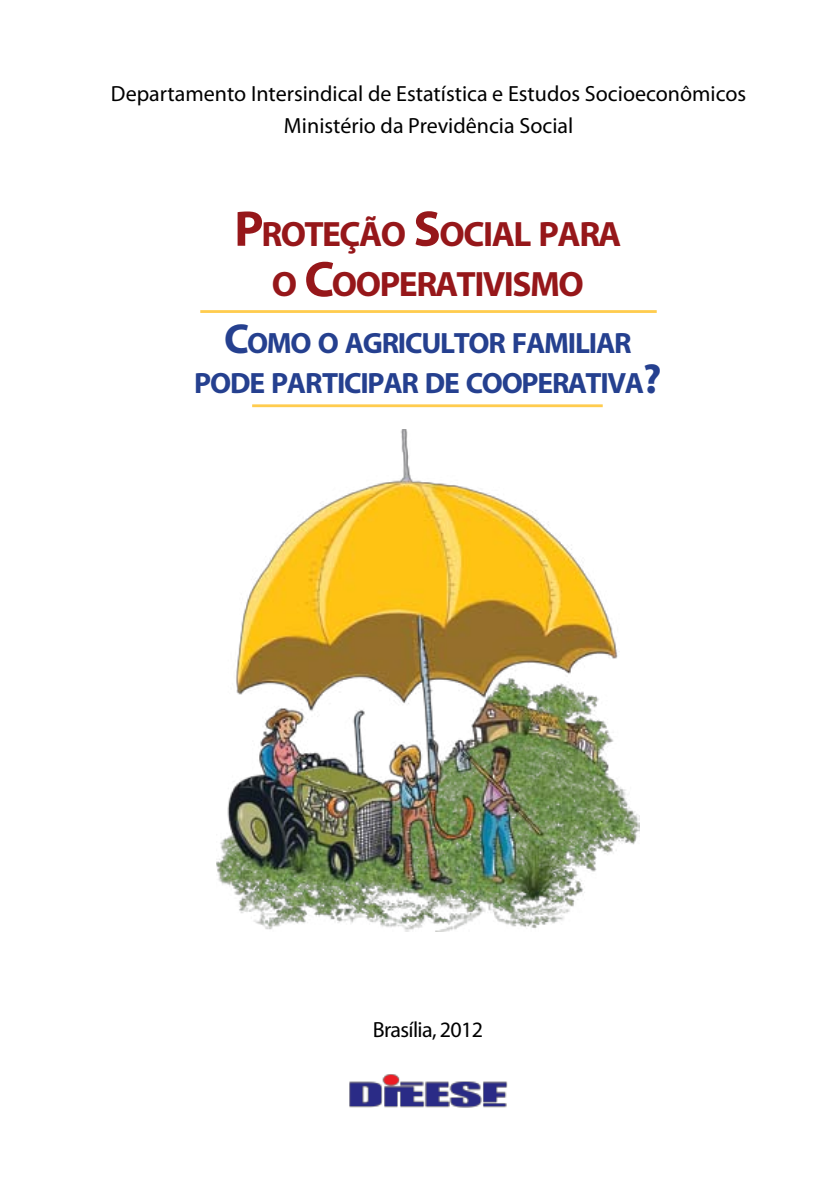
<style>
.page{position:relative;width:840px;height:1191px;background:#fff}
.page>*{position:absolute;margin:0;border:0;box-sizing:border-box;transform-origin:0 0}
.t1{font:700 35.4px/50.4px "Myriad Pro";letter-spacing:-.045em;color:#96171a;text-align:center}
.t2{font:700 29.4px/40.6px "Myriad Pro";letter-spacing:-.045em;color:#25408f;text-align:center}
.t3{font:22px/32px "Myriad Pro";color:#000;text-align:center}
.t4{font:22px "Myriad Pro";letter-spacing:-.03em;color:#000}
.s1{font-size:50.4px}
.s2{font-size:42px}
</style>
<div class="page">
<img style="left:217px;top:429px;width:422px;height:502px">
<hr style="left:200px;top:310px;width:456px;height:3px;background:#ffcc4e">
<hr style="left:252px;top:404px;width:350px;height:3px;background:#ffcc4e">
<img style="left:349px;top:1074px;width:158px;height:34px">
<p class="t3" style="left:111px;top:77px;width:636px">Departamento Intersindical de Estatística e Estudos Socioeconômicos<br>Ministério da Previdência Social</p>
<h1 class="t1" style="left:234px;top:207px;width:388px"><span class="s1">P</span>ROTEÇÃO <span class="s1">S</span>OCIAL PARA<br>O <span class="s1">C</span>OOPERATIVISMO</h1>
<h2 class="t2" style="left:194px;top:322px;width:468px"><span class="s2">C</span>OMO O AGRICULTOR FAMILIAR<br>PODE PARTICIPAR DE COOPERATIVA<span class="s2">?</span></h2>
<p class="t4" style="left:372px;top:1016px;width:112px">Brasília, 2012</p>
</div>
